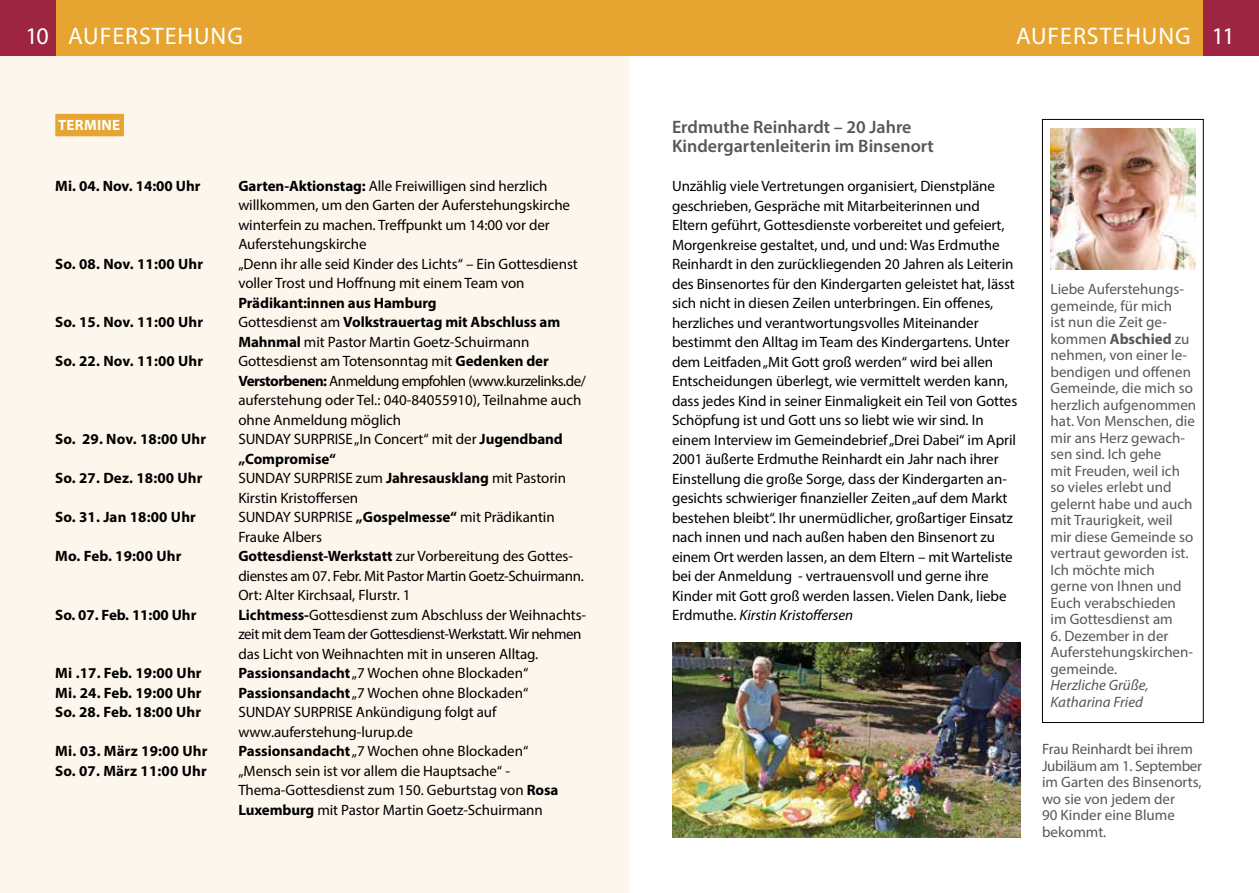
<style>
.page{position:relative;width:1259px;height:893px;background:#fff}
.page>*{position:absolute;margin:0;border:0;box-sizing:border-box;transform-origin:0 0}
.t1{font:24px "Myriad Pro";letter-spacing:.04em;color:#fff}
.t2{font:600 18px/19.5px "Myriad Pro";color:#575756}
.t3{font:15px/19.5px "Myriad Pro";letter-spacing:-.005em;color:#000}
.t4{font:15px/16.5px "Myriad Pro";color:#575756}
.t5{font:700 15px "Myriad Pro";letter-spacing:.01em;color:#000}
.t6{font:italic 15px/16.5px "Myriad Pro";color:#575756}
.t7{font:700 15px "Myriad Pro";letter-spacing:.02em;color:#fff}
.s1{font-weight:700}
.s2{font-style:italic}
</style>
<div class="page">
<div style="left:0;top:55px;width:629px;height:838px;background:#fdf6ec"></div>
<div style="left:55px;top:0;width:574px;height:55px;background:#e6a530"></div>
<div style="left:629px;top:0;width:574px;height:55px;background:#e6a530"></div>
<div style="left:0;top:0;width:55px;height:55px;background:#9d2542"></div>
<div style="left:1203px;top:0;width:56px;height:55px;background:#9d2542"></div>
<div style="left:55px;top:114px;width:69px;height:22px;background:#e6a530"></div>
<img style="left:672px;top:642px;width:348px;height:196px">
<div style="left:1042px;top:119px;width:161px;height:604px;border:1px solid #000"></div>
<img style="left:1050px;top:129px;width:145px;height:140px">
<h1 class="t1" style="left:26px;top:21px;width:219px">10 AUFERSTEHUNG</h1>
<h1 class="t1" style="left:1016px;top:21px;width:220px">AUFERSTEHUNG 11</h1>
<p class="t7" style="left:58px;top:115px;width:64px">TERMINE</p>
<p class="t5" style="left:55px;top:176px;width:147px">Mi. 04. Nov. 14:00 Uhr</p>
<p class="t3" style="left:238px;top:176px;width:333px"><span class="s1">Garten-Aktionstag:</span> Alle Freiwilligen sind herzlich willkommen, um den Garten der Auferstehungskirche winterfein zu machen. Treffpunkt um 14:00 vor der Auferstehungskirche</p>
<p class="t5" style="left:55px;top:254px;width:149px">So. 08. Nov. 11:00 Uhr</p>
<p class="t3" style="left:238px;top:254px;width:341px">„Denn ihr alle seid Kinder des Lichts“ – Ein Gottesdienst voller Trost und Hoffnung mit einem Team von</p>
<p class="t5" style="left:238px;top:293px;width:200px">Prädikant:innen aus Hamburg</p>
<p class="t5" style="left:55px;top:313px;width:149px">So. 15. Nov. 11:00 Uhr</p>
<p class="t3" style="left:238px;top:312px;width:323px">Gottesdienst am <span class="s1">Volkstrauertag mit Abschluss am<br>Mahnmal</span> mit Pastor Martin Goetz-Schuirmann</p>
<p class="t5" style="left:55px;top:352px;width:149px">So. 22. Nov. 11:00 Uhr</p>
<p class="t3" style="left:238px;top:351px;width:349px">Gottesdienst am Totensonntag mit <span class="s1">Gedenken der Verstorbenen:</span> Anmeldung empfohlen (www.kurzelinks.de/ auferstehung oder Tel.: 040-84055910), Teilnahme auch ohne Anmeldung möglich</p>
<p class="t5" style="left:55px;top:430px;width:152px">So. 29. Nov. 18:00 Uhr</p>
<p class="t3" style="left:238px;top:429px;width:326px">SUNDAY SURPRISE „In Concert“ mit der <span class="s1">Jugendband „Compromise“</span></p>
<p class="t5" style="left:55px;top:469px;width:149px">So. 27. Dez. 18:00 Uhr</p>
<p class="t3" style="left:238px;top:468px;width:329px">SUNDAY SURPRISE zum <span class="s1">Jahresausklang</span> mit Pastorin<br>Kirstin Kristoffersen</p>
<p class="t5" style="left:55px;top:508px;width:142px">So. 31. Jan 18:00 Uhr</p>
<p class="t3" style="left:238px;top:507px;width:318px">SUNDAY SURPRISE <span class="s1">„Gospelmesse“</span> mit Prädikantin<br>Frauke Albers</p>
<p class="t5" style="left:55px;top:547px;width:128px">Mo. Feb. 19:00 Uhr</p>
<p class="t3" style="left:238px;top:546px;width:347px"><span class="s1">Gottesdienst-Werkstatt</span> zur Vorbereitung des Gottes&shy;dienstes am 07. Febr. Mit Pastor Martin Goetz-Schuirmann.<br>Ort: Alter Kirchsaal, Flurstr. 1</p>
<p class="t5" style="left:55px;top:605px;width:143px">So. 07. Feb. 11:00 Uhr</p>
<p class="t3" style="left:238px;top:605px;width:349px"><span class="s1">Lichtmess-</span>Gottesdienst zum Abschluss der Weihnachts&shy;zeit mit dem Team der Gottesdienst-Werkstatt. Wir nehmen das Licht von Weihnachten mit in unseren Alltag.</p>
<p class="t5" style="left:55px;top:664px;width:148px">Mi .17. Feb. 19:00 Uhr</p>
<p class="t3" style="left:238px;top:663px;width:291px"><span class="s1">Passionsandacht</span> „7 Wochen ohne Blockaden“</p>
<p class="t5" style="left:55px;top:683px;width:148px">Mi. 24. Feb. 19:00 Uhr</p>
<p class="t3" style="left:238px;top:683px;width:291px"><span class="s1">Passionsandacht</span> „7 Wochen ohne Blockaden“</p>
<p class="t5" style="left:55px;top:703px;width:147px">So. 28. Feb. 18:00 Uhr</p>
<p class="t3" style="left:238px;top:702px;width:260px">SUNDAY SURPRISE Ankündigung folgt auf www.auferstehung-lurup.de</p>
<p class="t5" style="left:55px;top:742px;width:154px">Mi. 03. März 19:00 Uhr</p>
<p class="t3" style="left:238px;top:741px;width:291px"><span class="s1">Passionsandacht</span> „7 Wochen ohne Blockaden“</p>
<p class="t5" style="left:55px;top:761px;width:153px">So. 07. März 11:00 Uhr</p>
<p class="t3" style="left:238px;top:761px;width:322px">„Mensch sein ist vor allem die Hauptsache“ -<br>Thema-Gottesdienst zum 150. Geburtstag von <span class="s1">Rosa<br>Luxemburg</span> mit Pastor Martin Goetz-Schuirmann</p>
<p class="t2" style="left:672px;top:116px;width:263px">Erdmuthe Reinhardt – 20 Jahre<br>Kindergartenleiterin im Binsenort</p>
<p class="t3" style="left:672px;top:176px;width:347px">Unzählig viele Vertretungen organisiert, Dienstpläne geschrieben, Gespräche mit Mitarbeiterinnen und Eltern geführt, Gottesdienste vorbereitet und gefeiert, Morgenkreise gestaltet, und, und und: Was Erdmuthe Reinhardt in den zurückliegenden 20 Jahren als Leiterin des Binsenortes für den Kindergarten geleistet hat, lässt sich nicht in diesen Zeilen unterbringen. Ein offenes, herzliches und verantwortungsvolles Miteinander bestimmt den Alltag im Team des Kindergartens. Unter dem Leitfaden „Mit Gott groß werden“ wird bei allen Entscheidungen überlegt, wie vermittelt werden kann, dass jedes Kind in seiner Einmaligkeit ein Teil von Gottes Schöpfung ist und Gott uns so liebt wie wir sind. In einem Interview im Gemeindebrief „Drei Dabei“ im April 2001 äußerte Erdmuthe Reinhardt ein Jahr nach ihrer Einstellung die große Sorge, dass der Kindergarten an&shy;gesichts schwieriger finanzieller Zeiten „auf dem Markt bestehen bleibt“. Ihr unermüdlicher, großartiger Einsatz nach innen und nach außen haben den Binsenort zu einem Ort werden lassen, an dem Eltern – mit Warteliste bei der Anmeldung - vertrauensvoll und gerne ihre Kinder mit Gott groß werden lassen. Vielen Dank, liebe Erdmuthe. <span class="s2">Kirstin Kristoffersen</span></p>
<p class="t4" style="left:1050px;top:281px;width:147px">Liebe Auferstehungs&shy;gemeinde, für mich<br>ist nun die Zeit ge&shy;kommen <span class="s1">Abschied</span> zu nehmen, von einer le&shy;bendigen und offenen<br>Gemeinde, die mich so herzlich aufgenommen hat. Von Menschen, die mir ans Herz gewach&shy;sen sind. Ich gehe<br>mit Freuden, weil ich so vieles erlebt und gelernt habe und auch mit Traurigkeit, weil mir diese Gemeinde so vertraut geworden ist.<br>Ich möchte mich<br>gerne von Ihnen und<br>Euch verabschieden<br>im Gottesdienst am</p>
<p class="t4" style="left:1050px;top:627px;width:144px">6. Dezember in der<br>Auferstehungskirchen&shy;gemeinde.</p>
<p class="t6" style="left:1050px;top:677px;width:99px">Herzliche Grüße,<br>Katharina Fried</p>
<p class="t4" style="left:1042px;top:741px;width:161px">Frau Reinhardt bei ihrem<br>Jubiläum am 1. September im Garten des Binsenorts, wo sie von jedem der<br>90 Kinder eine Blume bekommt.</p>
</div>
